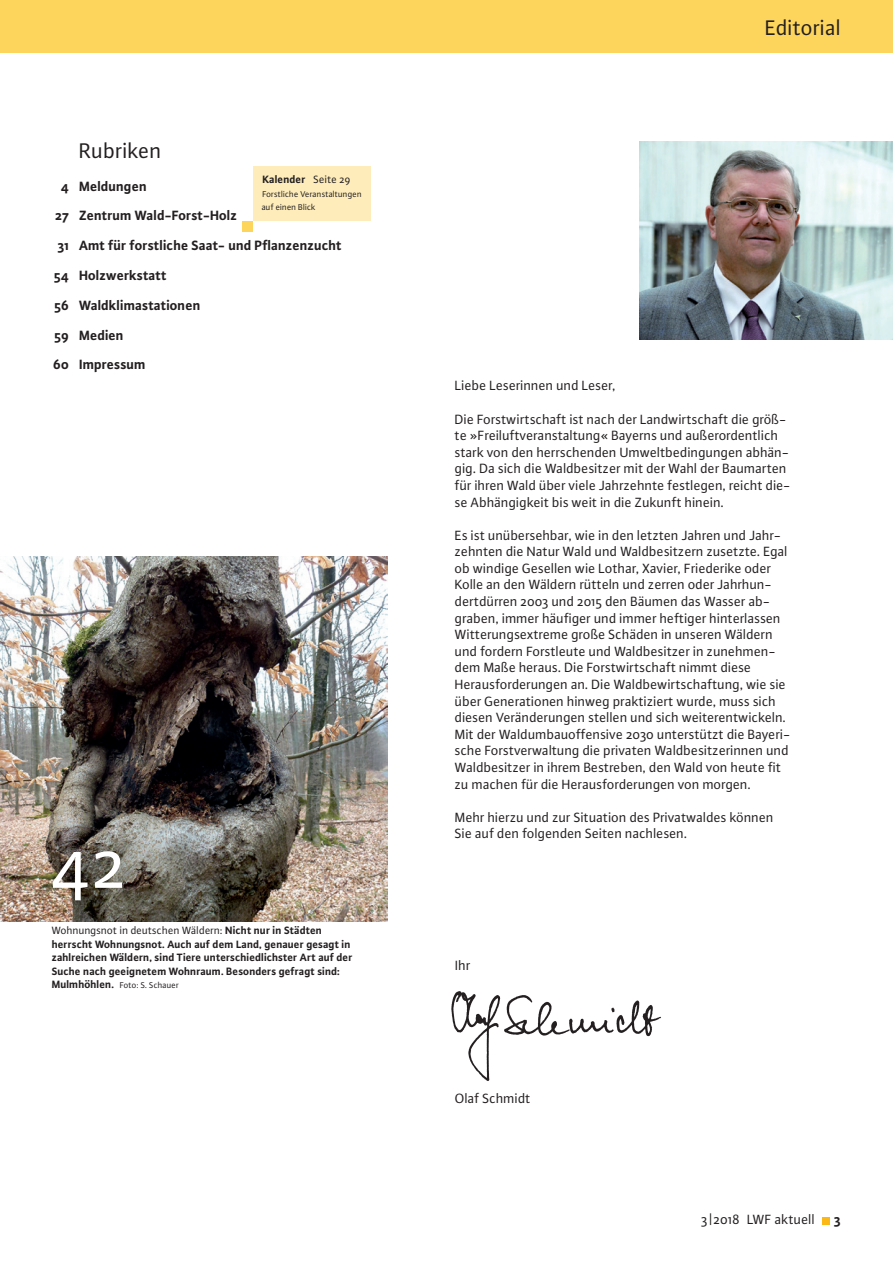
<style>
.page{position:relative;width:893px;height:1263px;background:#fff}
.page>*{position:absolute;margin:0;border:0;box-sizing:border-box;transform-origin:0 0}
.t1{font:75px "Plus Sans Pro";color:#fff}
.t2{font:22.5px "Plus Sans Pro";color:#231f20}
.t3{font:14.25px/16.6px "Plus Sans Pro";letter-spacing:-.005em;color:#231f20}
.t4{font:700 14.25px "Plus Sans Pro";color:#231f20}
.t5{font:700 11.25px/13.5px "Plus Sans Pro";color:#231f20}
.t6{font:9px/13.5px "Plus Sans Pro";color:#231f20}
.s1{font-weight:400}
.s2{font-weight:700;font-size:11.25px}
</style>
<div class="page">
<img style="left:0;top:556px;width:388px;height:365px">
<img style="left:640px;top:142px;width:253px;height:198px">
<div style="left:0;top:0;width:893px;height:53px;background:#fed55c"></div>
<div style="left:822px;top:1217px;width:7px;height:7px;background:#fcb814"></div>
<img style="left:451px;top:991px;width:210px;height:90px">
<div style="left:253px;top:166px;width:118px;height:55px;background:#feedbb"></div>
<div style="left:243px;top:221px;width:10px;height:11px;background:#fed55c"></div>
<h2 class="t2" style="left:79px;top:135px;width:84px">Rubriken</h2>
<p class="t4" style="left:61px;top:175px;width:87px">4 Meldungen</p>
<p class="t4" style="left:55px;top:205px;width:184px">27 Zentrum Wald-Forst-Holz</p>
<p class="t4" style="left:58px;top:235px;width:285px">31 Amt für forstliche Saat- und Pflanzenzucht</p>
<p class="t4" style="left:54px;top:265px;width:114px">54 Holzwerkstatt</p>
<p class="t4" style="left:54px;top:294px;width:147px">56 Waldklimastationen</p>
<p class="t4" style="left:54px;top:324px;width:71px">59 Medien</p>
<p class="t4" style="left:53px;top:354px;width:94px">60 Impressum</p>
<p class="t5" style="left:262px;top:172px;width:90px">Kalender <span class="s1">Seite 29</span></p>
<p class="t6" style="left:262px;top:187px;width:102px">Forstliche Veranstaltungen auf einen Blick</p>
<h1 class="t1" style="left:51px;top:813px;width:79px">42</h1>
<p class="t5" style="left:52px;top:923px;width:302px"><span class="s1">Wohnungsnot in deutschen Wäldern:</span> Nicht nur in Städten herrscht Wohnungsnot. Auch auf dem Land, genauer gesagt in zahlreichen Wäldern, sind Tiere unterschiedlichster Art auf der Suche nach geeignetem Wohnraum. Besonders gefragt sind:</p>
<p class="t6" style="left:52px;top:978px;width:129px"><span class="s2">Mulmhöhlen.</span> Foto: S. Schauer</p>
<h2 class="t2" style="left:765px;top:12px;width:78px">Editorial</h2>
<p class="t3" style="left:455px;top:377px;width:162px">Liebe Leserinnen und Leser,</p>
<p class="t3" style="left:455px;top:410px;width:337px">Die Forstwirtschaft ist nach der Landwirtschaft die größ&shy;te »Freiluftveranstaltung« Bayerns und außerordentlich stark von den herrschenden Umweltbedingungen abhän&shy;gig. Da sich die Waldbesitzer mit der Wahl der Baumarten für ihren Wald über viele Jahrzehnte festlegen, reicht die&shy;se Abhängigkeit bis weit in die Zukunft hinein.</p>
<p class="t3" style="left:455px;top:526px;width:337px">Es ist unübersehbar, wie in den letzten Jahren und Jahr&shy;zehnten die Natur Wald und Waldbesitzern zusetzte. Egal ob windige Gesellen wie Lothar, Xavier, Friederike oder Kolle an den Wäldern rütteln und zerren oder Jahrhun&shy;dertdürren 2003 und 2015 den Bäumen das Wasser ab&shy;graben, immer häufiger und immer heftiger hinterlassen Witterungsextreme große Schäden in unseren Wäldern und fordern Forstleute und Waldbesitzer in zunehmen&shy;dem Maße heraus. Die Forstwirtschaft nimmt diese Herausforderungen an. Die Waldbewirtschaftung, wie sie über Generationen hinweg praktiziert wurde, muss sich diesen Veränderungen stellen und sich weiterentwickeln.<br>Mit der Waldumbauoffensive 2030 unterstützt die Bayeri&shy;sche Forstverwaltung die privaten Waldbesitzerinnen und Waldbesitzer in ihrem Bestreben, den Wald von heute fit zu machen für die Herausforderungen von morgen.</p>
<p class="t3" style="left:455px;top:808px;width:320px">Mehr hierzu und zur Situation des Privatwaldes können<br>Sie auf den folgenden Seiten nachlesen.</p>
<p class="t3" style="left:455px;top:956px;width:17px">Ihr</p>
<p class="t3" style="left:455px;top:1089px;width:77px">Olaf Schmidt</p>
<p class="t3" style="left:701px;top:1210px;width:115px">3 |2018 LWF aktuell</p>
<p class="t4" style="left:834px;top:1209px;width:8px">3</p>
</div>
